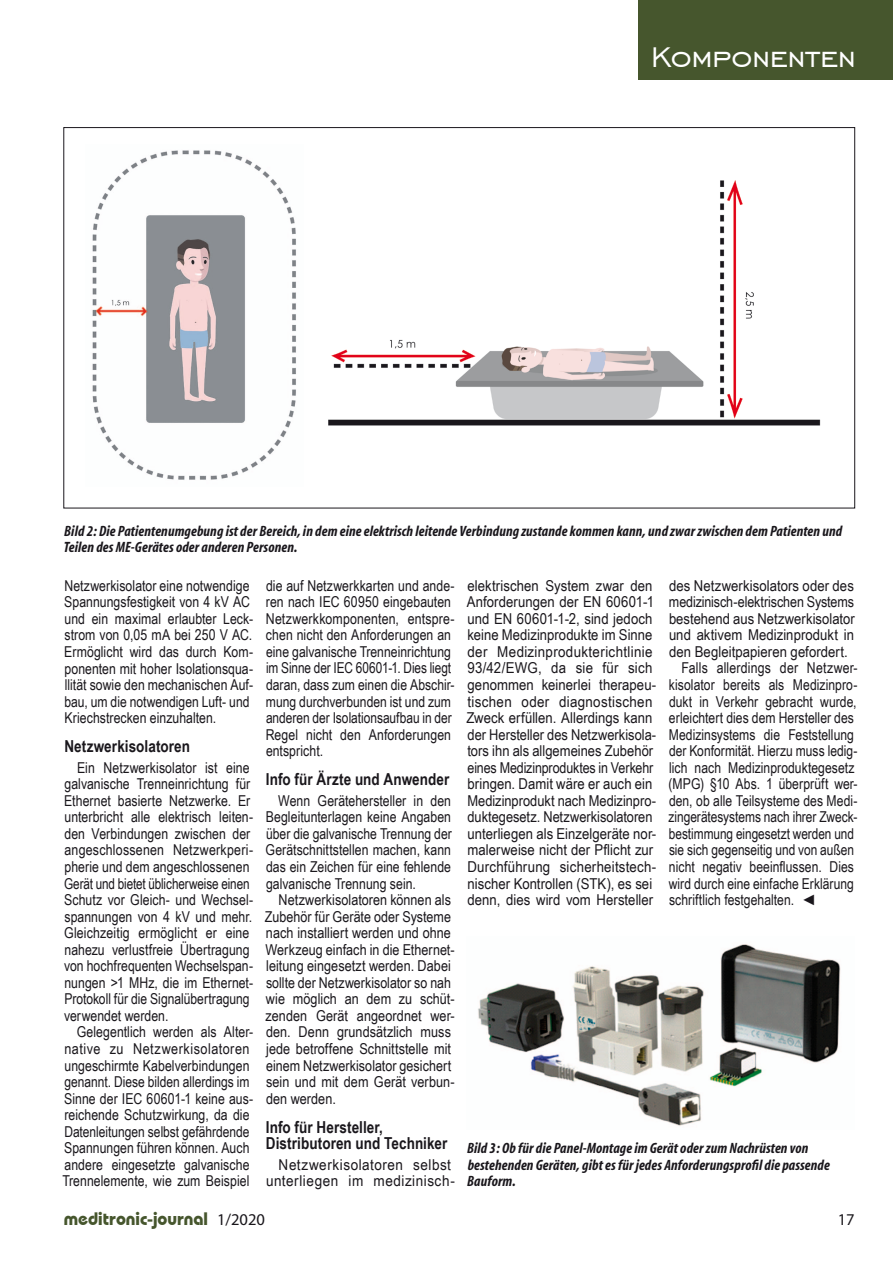
<style>
.page{position:relative;width:893px;height:1263px;background:#fff}
.page>*{position:absolute;margin:0;border:0;box-sizing:border-box;transform-origin:0 0}
.t1{font:36px "Engravers Gothic BT";letter-spacing:-.01em;color:#fff}
.t2{font:700 18px "Bauhaus IT Cby BT";color:#46562d}
.t3{font:700 16.5px/16.5px "Arial Narrow";letter-spacing:.005em;color:#1a171c}
.t4{font:16.5px "Myriad Pro";color:#1a171c}
.t5{font:15px/16.5px "Arial Narrow";color:#1a171c}
.t6{font:15px/16.5px "Arial Narrow";color:#1a171c;scale:1.07 1}
.t7{font:italic 700 condensed 15px/16.5px "Myriad";letter-spacing:.005em;color:#1a171c}
.t8{font:15px/16.5px "Arial Narrow";letter-spacing:.03em;color:#1a171c;text-align:center;scale:1.1 1}
.t9{font:15px "Arial Narrow";color:#1a171c;scale:1.06 1}
.s1{font-family:"Myriad Pro";font-weight:400;font-size:16.5px;color:#1a171c}
</style>
<div class="page">
<div style="left:638px;top:0;width:255px;height:80px;background:#46562d"></div>
<img style="left:478px;top:944px;width:363px;height:182px">
<img style="left:92px;top:150px;width:204px;height:330px">
<img style="left:328px;top:180px;width:493px;height:246px">
<h1 class="t1" style="left:651px;top:37px;width:207px">Komponenten</h1>
<p class="t7" style="left:64px;top:523px;width:780px">Bild 2: Die Patientenumgebung ist der Bereich, in dem eine elektrisch leitende Verbindung zustande kommen kann, und zwar zwischen dem Patienten und<br>Teilen des ME-Gerätes oder anderen Personen.</p>
<p class="t5" style="left:64px;top:577px;width:190px">Netzwerkisolator eine notwendige<br>Spannungsfestigkeit von 4 kV AC und ein maximal erlaubter Leck&shy;strom von 0,05 mA bei 250 V AC.<br>Ermöglicht wird das durch Kom&shy;ponenten mit hoher Isolationsqua&shy;llität sowie den mechanischen Auf&shy;bau, um die notwendigen Luft- und<br>Kriechstrecken einzuhalten.</p>
<p class="t3" style="left:64px;top:737px;width:127px">Netzwerkisolatoren</p>
<p class="t5" style="left:64px;top:759px;width:191px;text-indent:13px">Ein Netzwerkisolator ist eine galvanische Trenneinrichtung für<br>Ethernet basierte Netzwerke. Er unterbricht alle elektrisch leiten&shy;den Verbindungen zwischen der angeschlossenen Netzwerkperi&shy;pherie und dem angeschlossenen<br>Gerät und bietet üblicherweise einen<br>Schutz vor Gleich- und Wechsel&shy;spannungen von 4 kV und mehr.<br>Gleichzeitig ermöglicht er eine nahezu verlustfreie Übertragung von hochfrequenten Wechselspan&shy;nungen &gt;1 MHz, die im Ethernet-<br>Protokoll für die Signalübertragung verwendet werden.</p>
<p class="t5" style="left:63px;top:1023px;width:192px;text-indent:14px">Gelegentlich werden als Alter&shy;native zu Netzwerkisolatoren ungeschirmte Kabelverbindungen genannt. Diese bilden allerdings im Sinne der IEC 60601-1 keine aus&shy;reichende Schutzwirkung, da die Datenleitungen selbst gefährdende Spannungen führen können. Auch andere eingesetzte galvanische Trennelemente, wie zum Beispiel</p>
<p class="t5" style="left:266px;top:577px;width:190px">die auf Netzwerkkarten und ande&shy;ren nach IEC 60950 eingebauten<br>Netzwerkkomponenten, entspre&shy;chen nicht den Anforderungen an eine galvanische Trenneinrichtung im Sinne der IEC 60601-1. Dies liegt daran, dass zum einen die Abschir&shy;mung durchverbunden ist und zum anderen der Isolationsaufbau in der<br>Regel nicht den Anforderungen entspricht.</p>
<p class="t3" style="left:266px;top:770px;width:185px">Info für Ärzte und Anwender</p>
<p class="t5" style="left:266px;top:792px;width:188px;text-align:justify;text-indent:13px">Wenn Gerätehersteller in den Begleitunterlagen keine Angaben über die galvanische Trennung der Gerätschnittstellen machen, kann das ein Zeichen für eine fehlende galvanische Trennung sein.</p>
<p class="t5" style="left:265px;top:891px;width:191px;text-indent:14px">Netzwerkisolatoren können als<br>Zubehör für Geräte oder Systeme nach installiert werden und ohne<br>Werkzeug einfach in die Ethernet&shy;leitung eingesetzt werden. Dabei sollte der Netzwerkisolator so nah wie möglich an dem zu schüt&shy;zenden Gerät angeordnet wer&shy;den. Denn grundsätzlich muss jede betroffene Schnittstelle mit einem Netzwerkisolator gesichert sein und mit dem Gerät verbun&shy;den werden.</p>
<p class="t3" style="left:266px;top:1118px;width:183px">Info für Hersteller,<br>Distributoren und Techniker</p>
<p class="t8" style="left:266px;top:1156px;width:173px">Netzwerkisolatoren selbst unterliegen im medizinisch-</p>
<p class="t6" style="left:466px;top:577px;width:179px">elektrischen System zwar den<br>Anforderungen der EN 60601-1 und EN 60601-1-2, sind jedoch keine Medizinprodukte im Sinne der Medizinprodukterichtlinie<br>93/42/EWG, da sie für sich genommen keinerlei therapeu&shy;tischen oder diagnostischen<br>Zweck erfüllen. Allerdings kann der Hersteller des Netzwerkisola&shy;tors ihn als allgemeines Zubehör eines Medizinproduktes in Verkehr bringen. Damit wäre er auch ein<br>Medizinprodukt nach Medizinpro&shy;duktegesetz. Netzwerkisolatoren unterliegen als Einzelgeräte nor&shy;malerweise nicht der Pflicht zur<br>Durchführung sicherheitstech&shy;nischer Kontrollen (STK), es sei denn, dies wird vom Hersteller</p>
<p class="t6" style="left:669px;top:577px;width:174px">des Netzwerkisolators oder des</p>
<p class="t5" style="left:669px;top:593px;width:187px">medizinisch-elektrischen Systems</p>
<p class="t9" style="left:669px;top:607px;width:177px">bestehend aus Netzwerkisolator</p>
<p class="t6" style="left:669px;top:626px;width:174px">und aktivem Medizinprodukt in</p>
<p class="t6" style="left:669px;top:643px;width:169px">den Begleitpapieren gefordert.</p>
<p class="t5" style="left:681px;top:659px;width:178px">Falls allerdings der Netzwer-</p>
<p class="t5" style="left:669px;top:676px;width:190px">kisolator bereits als Medizinpro-</p>
<p class="t5" style="left:669px;top:692px;width:189px">dukt in Verkehr gebracht wurde,</p>
<p class="t5" style="left:669px;top:709px;width:186px">erleichtert dies dem Hersteller des</p>
<p class="t5" style="left:669px;top:725px;width:187px">Medizinsystems die Feststellung</p>
<p class="t5" style="left:669px;top:742px;width:190px">der Konformität. Hierzu muss ledig-</p>
<p class="t5" style="left:669px;top:759px;width:187px">lich nach Medizinproduktegesetz</p>
<p class="t5" style="left:668px;top:775px;width:191px">(MPG) §10 Abs. 1 überprüft wer-</p>
<p class="t5" style="left:669px;top:792px;width:190px">den, ob alle Teilsysteme des Medi-</p>
<p class="t5" style="left:668px;top:808px;width:191px">zingerätesystems nach ihrer Zweck-</p>
<p class="t5" style="left:669px;top:825px;width:187px">bestimmung eingesetzt werden und</p>
<p class="t5" style="left:669px;top:841px;width:186px">sie sich gegenseitig und von außen</p>
<p class="t5" style="left:669px;top:858px;width:187px">nicht negativ beeinflussen. Dies</p>
<p class="t5" style="left:669px;top:874px;width:187px">wird durch eine einfache Erklärung</p>
<p class="t5" style="left:669px;top:891px;width:149px">schriftlich festgehalten. ◄</p>
<p class="t7" style="left:467px;top:1141px;width:364px">Bild 3: Ob für die Panel-Montage im Gerät oder zum Nachrüsten von bestehenden Geräten, gibt es für jedes Anforderungsprofil die passende<br>Bauform.</p>
<p class="t2" style="left:64px;top:1207px;width:203px">meditronic-journal <span class="s1">1/2020</span></p>
<p class="t4" style="left:838px;top:1209px;width:18px">17</p>
</div>
